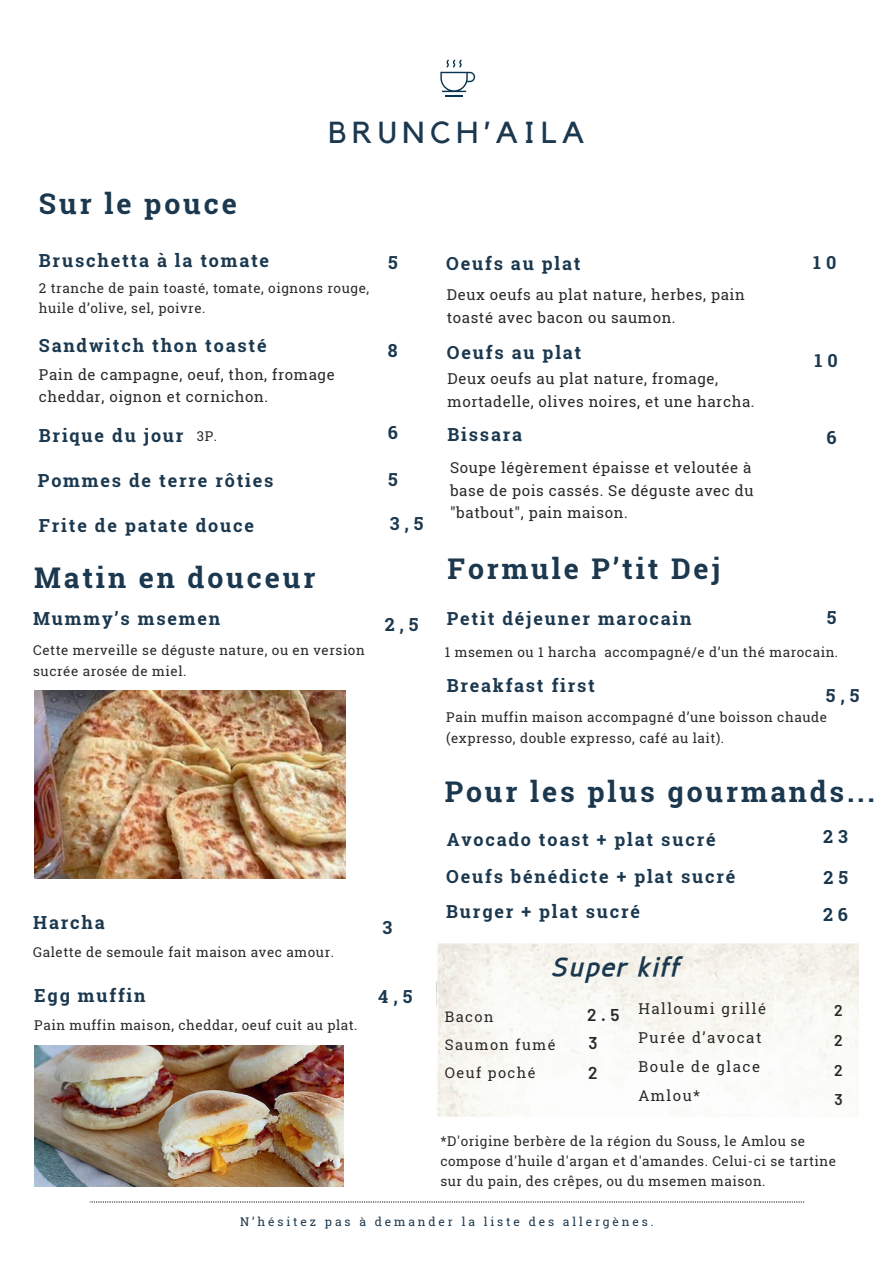
<style>
.page{position:relative;width:893px;height:1264px;background:#fff}
.page>*{position:absolute;margin:0;border:0;box-sizing:border-box;transform-origin:0 0}
.t1{font:30.3px "Kollektif";letter-spacing:.185em;color:#1b384f}
.t2{font:700 28.5px "Roboto Slab";letter-spacing:.1em;color:#1b384f}
.t3{font:25.5px "CA Generated";letter-spacing:.1em;color:#1b384f}
.t4{font:700 18px/36.9px "Roboto Slab";letter-spacing:.1em;color:#1b384f}
.t5{font:600 17.1px/27.5px "Barlow";color:#2b2928}
.t6{font:600 15.6px/29.8px "Barlow";color:#2b2928;text-align:justify}
.t7{font:15px/22.5px "Roboto Slab";letter-spacing:.04em;color:#2b2928}
.t8{font:15px/28.7px "Roboto Slab";letter-spacing:.1em;color:#2b2928}
.t9{font:14.55px/27.9px "Roboto Slab";letter-spacing:.1em;color:#2b2928}
.t10{font:13.5px/20.2px "Roboto Slab";letter-spacing:.04em;color:#2b2928}
.t11{font:12px "Roboto Slab";letter-spacing:.24em;color:#1b384f}
</style>
<div class="page">
<svg style="left:90px;top:1201px;width:714px;height:1px"></svg>
<svg style="left:440px;top:60px;width:35px;height:36px"></svg>
<img style="left:35px;top:690px;width:310px;height:188px">
<img style="left:34px;top:1045px;width:310px;height:141px">
<img style="left:437px;top:943px;width:421px;height:173px">
<h2 class="t2" style="left:39px;top:184px;width:199px">Sur le pouce</h2>
<h1 class="t1" style="left:328px;top:115px;width:257px">BRUNCH’AILA</h1>
<h3 class="t4" style="left:39px;top:242px;width:232px">Bruschetta à la tomate</h3>
<h3 class="t4" style="left:388px;top:243px;width:11px">5</h3>
<p class="t10" style="left:39px;top:278px;width:331px">2 tranche de pain toasté, tomate, oignons rouge, huile d’olive, sel, poivre.</p>
<h3 class="t4" style="left:39px;top:326px;width:229px">Sandwitch thon toasté</h3>
<p class="t7" style="left:39px;top:363px;width:297px">Pain de campagne, oeuf, thon, fromage cheddar, oignon et cornichon.</p>
<h3 class="t4" style="left:388px;top:331px;width:11px">8</h3>
<h3 class="t4" style="left:39px;top:416px;width:146px">Brique du jour</h3>
<p class="t10" style="left:197px;top:426px;width:22px">3P.</p>
<h3 class="t4" style="left:387px;top:414px;width:12px">6</h3>
<h3 class="t4" style="left:38px;top:461px;width:237px">Pommes de terre rôties</h3>
<h3 class="t4" style="left:388px;top:460px;width:11px">5</h3>
<h3 class="t4" style="left:39px;top:507px;width:217px">Frite de patate douce</h3>
<h3 class="t4" style="left:389px;top:505px;width:35px">3,5</h3>
<h3 class="t4" style="left:446px;top:245px;width:136px">Oeufs au plat</h3>
<p class="t7" style="left:446px;top:283px;width:299px">Deux oeufs au plat nature, herbes, pain toasté avec bacon ou saumon.</p>
<h3 class="t4" style="left:447px;top:334px;width:136px">Oeufs au plat</h3>
<p class="t7" style="left:447px;top:367px;width:308px">Deux oeufs au plat nature, fromage, mortadelle, olives noires, et une harcha.</p>
<h3 class="t4" style="left:447px;top:416px;width:76px">Bissara</h3>
<p class="t7" style="left:450px;top:456px;width:305px">Soupe légèrement épaisse et veloutée à base de pois cassés. Se déguste avec du "batbout", pain maison.</p>
<h2 class="t2" style="left:34px;top:558px;width:282px">Matin en douceur</h2>
<h2 class="t2" style="left:447px;top:549px;width:274px">Formule P’tit Dej</h2>
<h3 class="t4" style="left:813px;top:243px;width:25px">1 0</h3>
<h3 class="t4" style="left:814px;top:342px;width:25px">1 0</h3>
<h3 class="t4" style="left:826px;top:419px;width:12px">6</h3>
<h3 class="t4" style="left:33px;top:600px;width:188px">Mummy’s msemen</h3>
<p class="t10" style="left:33px;top:640px;width:333px">Cette merveille se déguste nature, ou en version sucrée arosée de miel.</p>
<h3 class="t4" style="left:384px;top:605px;width:35px">2,5</h3>
<h3 class="t4" style="left:33px;top:903px;width:73px">Harcha</h3>
<p class="t10" style="left:33px;top:942px;width:302px">Galette de semoule fait maison avec amour.</p>
<h3 class="t4" style="left:34px;top:976px;width:113px">Egg muffin</h3>
<p class="t10" style="left:34px;top:1014px;width:325px">Pain muffin maison, cheddar, oeuf cuit au plat.</p>
<h3 class="t4" style="left:382px;top:909px;width:11px">3</h3>
<h3 class="t4" style="left:378px;top:977px;width:35px">4,5</h3>
<h3 class="t4" style="left:826px;top:599px;width:11px">5</h3>
<h3 class="t4" style="left:446px;top:600px;width:246px">Petit déjeuner marocain</h3>
<p class="t10" style="left:444px;top:642px;width:395px">1 msemen ou 1 harcha accompagné/e d’un thé marocain.</p>
<h3 class="t4" style="left:446px;top:666px;width:150px">Breakfast first</h3>
<p class="t10" style="left:446px;top:707px;width:382px">Pain muffin maison accompagné d’une boisson chaude (expresso, double expresso, café au lait).</p>
<h3 class="t4" style="left:825px;top:677px;width:35px">5,5</h3>
<h2 class="t2" style="left:444px;top:772px;width:431px">Pour les plus gourmands...</h2>
<h3 class="t4" style="left:446px;top:820px;width:291px">Avocado toast + plat sucré<br>Oeufs bénédicte + plat sucré</h3>
<h3 class="t4" style="left:823px;top:817px;width:26px">2 3</h3>
<h3 class="t4" style="left:823px;top:858px;width:26px">2 5</h3>
<h3 class="t4" style="left:446px;top:892px;width:195px">Burger + plat sucré</h3>
<h3 class="t4" style="left:823px;top:895px;width:26px">2 6</h3>
<h3 class="t3" style="left:553px;top:950px;width:128px">Super kiff</h3>
<p class="t9" style="left:444px;top:1002px;width:112px">Bacon<br>Saumon fumé<br>Oeuf poché</p>
<p class="t8" style="left:638px;top:994px;width:129px">Halloumi grillé<br>Purée d’avocat<br>Boule de glace<br>Amlou*</p>
<p class="t6" style="left:834px;top:995px;width:10px">2<br>2<br>2<br>3</p>
<p class="t5" style="left:587px;top:1001px;width:34px">2.5<br>3</p>
<p class="t5" style="left:588px;top:1058px;width:11px">2</p>
<p class="t10" style="left:440px;top:1130px;width:397px">*D'origine berbère de la région du Souss, le Amlou se compose d'huile d'argan et d'amandes. Celui-ci se tartine sur du pain, des crêpes, ou du msemen maison.</p>
<p class="t11" style="left:240px;top:1212px;width:415px">N’hésitez pas à demander la liste des allergènes.</p>
</div>
